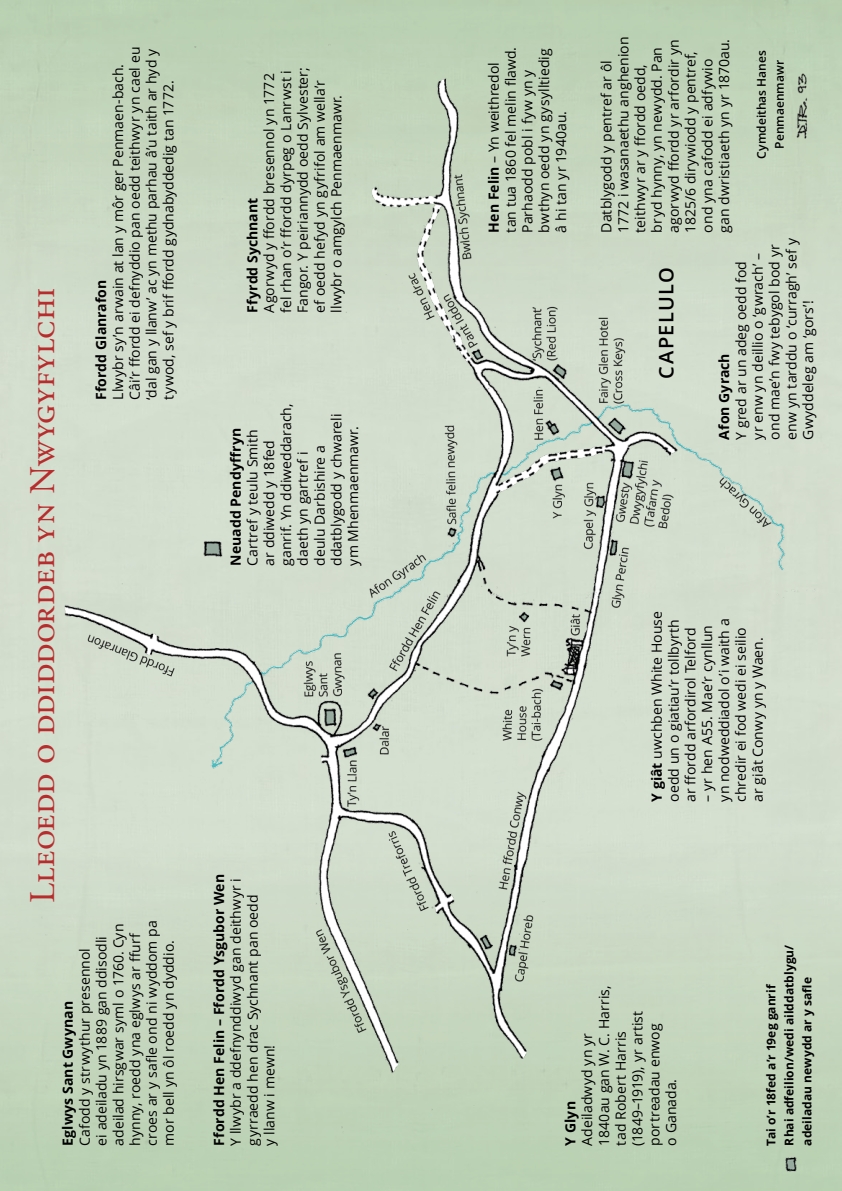
<style>
.page{position:relative;width:842px;height:1191px;background:#fff}
.page>*{position:absolute;margin:0;border:0;box-sizing:border-box;transform-origin:0 0}
.t1{font:36px "Adobe Garamond Pro";letter-spacing:.005em;color:#b72d2d}
.t2{font:600 20px "Open Sans";letter-spacing:.065em;color:#000}
.t3{font:14px/16.8px "Open Sans";color:#000}
.t4{font:700 14px "Open Sans";color:#000}
.t5{font:700 12px/18px "Open Sans";color:#000}
.t6{font:600 12px/18px "Open Sans";color:#000;text-align:center}
.s1{font-weight:700}
</style>
<div class="page">
<img style="left:1px;top:10px;width:840px;height:1181px">
<h1 class="t1" style="left:21px;top:903px;width:617px;rotate:-90deg">Lleoedd o ddiddordeb yn Nwygyfylchi</h1>
<p class="t3" style="left:109px;top:400px;width:354px;rotate:-90deg">Llwybr sy’n arwain at lan y môr ger Penmaen-bach.<br>Câi’r ffordd ei defnyddio pan oedd teithwyr yn cael eu ‘dal gan y llanw’ ac yn methu parhau â’u taith ar hyd y tywod, sef y brif ffordd gydnabyddedig tan 1772.</p>
<p class="t4" style="left:91px;top:400px;width:121px;rotate:-90deg">Ffordd Glanrafon</p>
<p class="t3" style="left:76px;top:1145px;width:227px;rotate:-90deg">Cafodd y strwythur presennol<br>ei adeiladu yn 1889 gan ddisodli adeilad hirsgwar syml o 1760. Cyn hynny, roedd yna eglwys ar ffurf croes ar y safle ond ni wyddom pa mor bell yn ôl roedd yn dyddio.</p>
<p class="t4" style="left:58px;top:1145px;width:146px;rotate:-90deg">Eglwys Sant Gwynan</p>
<p class="t3" style="left:260px;top:313px;width:247px;rotate:-90deg">Agorwyd y ffordd bresennol yn 1772 fel rhan o’r ffordd dyrpeg o Lanrwst i Fangor. Y peiriannydd oedd Sylvester; ef oedd hefyd yn gyfrifol am wella’r llwybr o amgylch Penmaenmawr.</p>
<p class="t4" style="left:242px;top:313px;width:116px;rotate:-90deg">Ffyrdd Sychnant</p>
<p class="t3" style="left:244px;top:566px;width:164px;rotate:-90deg">Cartref y teulu Smith<br>ar ddiwedd y 18fed ganrif. Yn ddiweddarach, daeth yn gartref i<br>deulu Darbishire a ddatblygodd y chwareli ym Mhenmaenmawr.</p>
<p class="t4" style="left:226px;top:566px;width:140px;rotate:-90deg">Neuadd Pendyffryn</p>
<p class="t4" style="left:209px;top:1145px;width:273px;rotate:-90deg">Ffordd Hen Felin – Ffordd Ysgubor Wen</p>
<p class="t3" style="left:227px;top:1145px;width:269px;rotate:-90deg">Y llwybr a ddefnynddiwyd gan deithwyr i gyrraedd hen drac Sychnant pan oedd<br>y llanw i mewn!</p>
<p class="t3" style="left:485px;top:232px;width:187px;rotate:-90deg"><span class="s1">Hen Felin</span> – Yn weithredol tan tua 1860 fel melin flawd.<br>Parhaodd pobl i fyw yn y bwthyn oedd yn gysylltiedig â hi tan yr 1940au.</p>
<p class="t3" style="left:598px;top:232px;width:197px;rotate:-90deg">Datblygodd y pentref ar ôl<br>1772 i wasanaethu anghenion teithwyr ar y ffordd oedd, bryd hynny, yn newydd. Pan agorwyd ffordd yr arfordir yn<br>1825/6 dirywiodd y pentref, ond yna cafodd ei adfywio gan dwristiaeth yn yr 1870au.</p>
<p class="t6" style="left:752px;top:158px;width:110px;rotate:-90deg">Cymdeithas Hanes<br>Penmaenmawr</p>
<h2 class="t2" style="left:652px;top:379px;width:113px;rotate:-90deg">CAPELULO</h2>
<p class="t3" style="left:732px;top:439px;width:203px;rotate:-90deg">Y gred ar un adeg oedd fod<br>yr enw yn deillio o ‘gwrach’ – ond mae’n fwy tebygol bod yr enw yn tarddu o ‘curragh’ sef y<br>Gwyddeleg am ‘gors’!</p>
<p class="t4" style="left:714px;top:439px;width:88px;rotate:-90deg">Afon Gyrach</p>
<p class="t3" style="left:648px;top:801px;width:192px;rotate:-90deg"><span class="s1">Y giât</span> uwchben White House oedd un o giatiau’r tollbyrth ar ffordd arfordirol Telford</p>
<p class="t3" style="left:698px;top:801px;width:185px;rotate:-90deg">– yr hen A55. Mae’r cynllun yn nodweddiadol o’i waith a chredir ei fod wedi ei seilio ar giât Conwy yn y Waen.</p>
<p class="t3" style="left:578px;top:1145px;width:162px;rotate:-90deg">Adeiladwyd yn yr<br>1840au gan W. C. Harris, tad Robert Harris (1849–1919), yr artist portreadau enwog<br>o Ganada.</p>
<p class="t4" style="left:560px;top:1145px;width:46px;rotate:-90deg">Y Glyn</p>
<p class="t5" style="left:762px;top:1145px;width:202px;rotate:-90deg">Tai o’r 18fed a’r 19eg ganrif<br>Rhai adfeilion/wedi ailddatblygu/ adeiladau newydd ar y safle</p>
</div>
